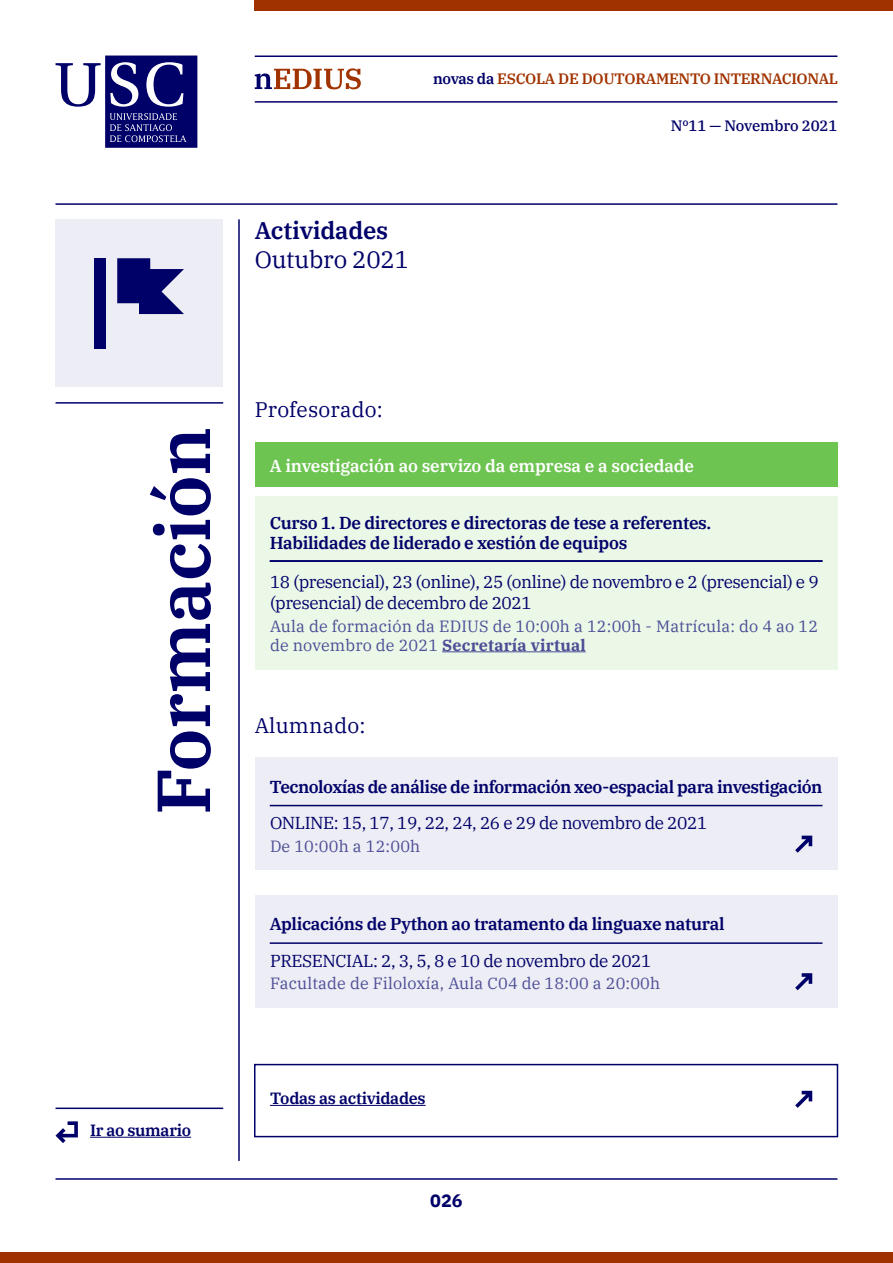
<style>
.page{position:relative;width:893px;height:1263px;background:#fff}
.page>*{position:absolute;margin:0;border:0;box-sizing:border-box;transform-origin:0 0}
.t1{font:600 75px "IBM Plex Serif";letter-spacing:-.01em;color:#000069}
.t2{font:600 24px "IBM Plex Serif";letter-spacing:-.01em;color:#000069}
.t3{font:24px "IBM Plex Serif";letter-spacing:-.01em;color:#000069}
.t4{font:21px "IBM Plex Serif";letter-spacing:.01em;color:#000069}
.t5{font:700 18px "IBM Plex Sans";color:#000069}
.t6{font:600 17.25px/19.5px "IBM Plex Serif";letter-spacing:-.02em;color:#000069}
.t7{font:17.25px/20.7px "IBM Plex Serif";letter-spacing:-.025em;color:#000069}
.t8{font:600 17.25px "IBM Plex Serif";letter-spacing:-.01em;color:#fff}
.t9{font:16.2px/19.5px "IBM Plex Serif";letter-spacing:.01em;color:#4d4d96}
.t10{font:600 16.2px "IBM Plex Serif";letter-spacing:-.02em;color:#000069}
.t11{font:600 15px "IBM Plex Serif";letter-spacing:-.02em;color:#a13300}
.t12{font:500 15px "IBM Plex Serif";letter-spacing:-.01em;color:#000069}
.s1{color:#000069}
.s2{font-weight:700}
</style>
<div class="page">
<div style="left:56px;top:219px;width:167px;height:168px;background:#ededf5"></div>
<hr style="left:255px;top:56px;width:582px;height:1px;background:#000069">
<hr style="left:255px;top:101px;width:582px;height:2px;background:#000069">
<div style="left:255px;top:0;width:638px;height:10px;background:#a03200"></div>
<div style="left:0;top:1252px;width:893px;height:11px;background:#a03200"></div>
<hr style="left:56px;top:203px;width:781px;height:2px;background:#000069">
<hr style="left:90px;top:1137px;width:101px;height:1px;background:#000069">
<hr style="left:56px;top:1107px;width:167px;height:2px;background:#000069">
<svg style="left:56px;top:1121px;width:22px;height:22px"></svg>
<hr style="left:238px;top:219px;width:2px;height:942px;background:#000069">
<hr style="left:56px;top:402px;width:167px;height:2px;background:#000069">
<svg style="left:117px;top:258px;width:67px;height:56px"></svg>
<div style="left:95px;top:258px;width:11px;height:90px;background:#000069"></div>
<hr style="left:56px;top:1178px;width:781px;height:2px;background:#000069">
<svg style="left:255px;top:68px;width:106px;height:21px"></svg>
<svg style="left:56px;top:56px;width:141px;height:92px"></svg>
<div style="left:255px;top:442px;width:582px;height:45px;background:#6dc450"></div>
<div style="left:255px;top:496px;width:582px;height:174px;background:#ebf7e7"></div>
<hr style="left:442px;top:651px;width:144px;height:1px;background:#4d4d96">
<hr style="left:270px;top:560px;width:552px;height:2px;background:#000069">
<div style="left:255px;top:757px;width:582px;height:113px;background:#ededf5"></div>
<hr style="left:270px;top:805px;width:552px;height:1px;background:#000069">
<svg style="left:795px;top:836px;width:17px;height:17px"></svg>
<div style="left:255px;top:895px;width:582px;height:113px;background:#ededf5"></div>
<hr style="left:270px;top:942px;width:552px;height:2px;background:#000069">
<svg style="left:795px;top:973px;width:17px;height:17px"></svg>
<div style="left:254px;top:1064px;width:584px;height:73px;border:2px solid #000069"></div>
<hr style="left:270px;top:1105px;width:156px;height:1px;background:#000069">
<svg style="left:795px;top:1091px;width:17px;height:17px"></svg>
<p class="t11" style="left:433px;top:67px;width:407px"><span class="s1">novas da</span> ESCOLA DE DOUTORAMENTO INTERNACIONAL</p>
<p class="t12" style="left:671px;top:114px;width:168px">Nº11 — Novembro 2021</p>
<h2 class="t2" style="left:255px;top:212px;width:135px">Actividades</h2>
<h2 class="t3" style="left:255px;top:241px;width:156px">Outubro 2021</h2>
<h1 class="t1" style="left:124px;top:815px;width:389px;rotate:-90deg">Formación</h1>
<p class="t10" style="left:90px;top:1118px;width:103px">Ir ao sumario</p>
<p class="t4" style="left:255px;top:394px;width:130px">Profesorado:</p>
<p class="t8" style="left:270px;top:452px;width:426px">A investigación ao servizo da empresa e a sociedade</p>
<p class="t6" style="left:270px;top:512px;width:443px">Curso 1. De directores e directoras de tese a referentes.<br>Habilidades de liderado e xestión de equipos</p>
<p class="t7" style="left:270px;top:570px;width:550px">18 (presencial), 23 (online), 25 (online) de novembro e 2 (presencial) e 9 (presencial) de decembro de 2021</p>
<p class="t9" style="left:270px;top:615px;width:549px">Aula de formación da EDIUS de 10:00h a 12:00h - Matrícula: do 4 ao 12 de novembro de 2021 <span class="s2">Secretaría virtual</span></p>
<p class="t4" style="left:255px;top:709px;width:112px">Alumnado:</p>
<p class="t6" style="left:270px;top:775px;width:554px">Tecnoloxías de análise de información xeo-espacial para investigación</p>
<p class="t7" style="left:270px;top:811px;width:439px">ONLINE: 15, 17, 19, 22, 24, 26 e 29 de novembro de 2021</p>
<p class="t9" style="left:270px;top:835px;width:152px">De 10:00h a 12:00h</p>
<p class="t6" style="left:270px;top:913px;width:456px">Aplicacións de Python ao tratamento da linguaxe natural</p>
<p class="t7" style="left:270px;top:949px;width:383px">PRESENCIAL: 2, 3, 5, 8 e 10 de novembro de 2021</p>
<p class="t9" style="left:270px;top:972px;width:392px">Facultade de Filoloxía, Aula C04 de 18:00 a 20:00h</p>
<p class="t10" style="left:270px;top:1086px;width:157px">Todas as actividades</p>
<p class="t5" style="left:430px;top:1186px;width:34px">026</p>
</div>
